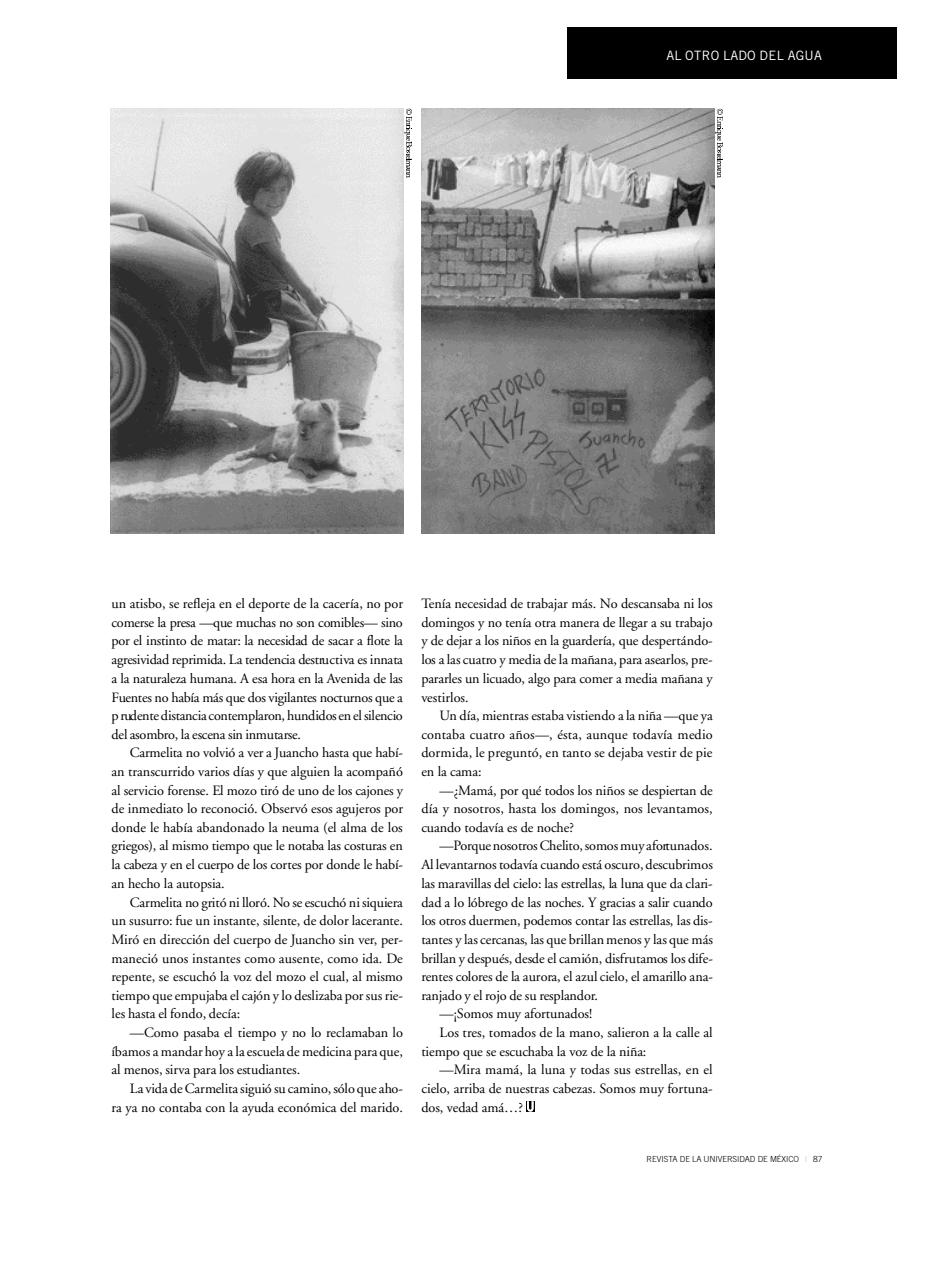
<style>
.page{position:relative;width:936px;height:1276px;background:#fff}
.page>*{position:absolute;margin:0;border:0;box-sizing:border-box;transform-origin:0 0}
.t1{font:14.25px/18.6px "Adobe Garamond";color:#000;text-align:justify}
.t2{font:12.9px "Trade Gothic";letter-spacing:.015em;color:#fff}
.t3{font:300 8.4px "Trade Gothic";letter-spacing:-.01em;color:#000}
.s1{font-weight:400;color:#bfbfbf}
</style>
<div class="page">
<div style="left:567px;top:27px;width:329px;height:52px;background:#000"></div>
<img style="left:110px;top:108px;width:293px;height:426px">
<img style="left:421px;top:108px;width:293px;height:426px">
<svg style="left:404px;top:109px;width:8px;height:68px"></svg>
<svg style="left:715px;top:109px;width:7px;height:69px"></svg>
<svg style="left:526px;top:1101px;width:8px;height:10px"></svg>
<svg style="left:527px;top:1101px;width:6px;height:10px"></svg>
<p class="t2" style="left:666px;top:51px;width:157px">AL OTRO LADO DEL AGUA</p>
<p class="t1" style="left:112px;top:596px;width:293px">un atisbo, se refleja en el deporte de la cacería, no por comerse la presa —que muchas no son comibles— sino por el instinto de matar: la necesidad de sacar a flote la a g resividad reprimida. La tendencia destru c tiva es innata a la naturaleza humana. A esa hora en la Avenida de las Fuentes no había más que dos vigilantes nocturnos que a p rudente distancia contemplaron, hundidos enel silencio del asombro, la escena sin inmutarse.</p>
<p class="t1" style="left:112px;top:745px;width:293px;text-indent:18px">Carmelita no volvió a ver a Juancho hasta que habí&shy;an transcurrido varios días y que alguien la acompañó al servicio forense. El mozo tiró de uno de los cajones y de inmediato lo reconoció. Observó esos agujeros por donde le había abandonado la neuma (el alma de los griegos), al mismo tiempo que le notaba las costuras en la cabeza y en el cuerpo de los cortes por donde le habí&shy;an hecho la autopsia.</p>
<p class="t1" style="left:112px;top:894px;width:293px;text-indent:18px">Carmelita no gritó ni lloró. No se escuchó ni siquiera un susurro: fue un instante, silente, de dolor lacerante.<br>Miró en dirección del cuerpo de Juancho sin ve r, per&shy;maneció unos instantes como ausente, como ida. De repente, se escuchó la voz del mozo el cual, al mismo tiempo que empujaba el cajón y lo deslizaba por sus rie&shy;les hasta el fondo, decía:</p>
<p class="t1" style="left:112px;top:1024px;width:293px;text-indent:18px">—Como pasaba el tiempo y no lo reclamaban lo íbamos a mandar hoy a la escuela de medicina para que, al menos, sirva para los estudiantes.</p>
<p class="t1" style="left:112px;top:1080px;width:293px;text-align:right">La vida de Carmelita siguió su camino, sólo que aho-<br>ra ya no contaba con la ayuda económica del marido.</p>
<p class="t1" style="left:421px;top:596px;width:293px">Tenía necesidad de trabajar más. No descansaba ni los domingos y no tenía otra manera de llegar a su trabajo y de dejar a los niños en la guardería, que despertándo&shy;los a las cuatro y media de la mañana, para asearlos, pre&shy;pararles un licuado, algo para comer a media mañana y vestirlos.</p>
<p class="t1" style="left:421px;top:707px;width:293px;text-indent:18px">Un día, mientras estaba vistiendo a la niña —que ya contaba cuatro años—, ésta, aunque todavía medio dormida, le preguntó, en tanto se dejaba vestir de pie en la cama:</p>
<p class="t1" style="left:421px;top:782px;width:293px;text-indent:18px">—¿Mamá, por qué todos los niños se despiertan de día y nosotros, hasta los domingos, nos levantamos, cuando todavía es de noche?</p>
<p class="t1" style="left:439px;top:838px;width:274px">— Po rquenosotrosChelito, somosmuy afortu n a d o s.</p>
<p class="t1" style="left:421px;top:857px;width:293px">Al levantarnos todavía cuando está oscuro, descubrimos</p>
<p class="t1" style="left:421px;top:875px;width:293px">las maravillas del cielo: las estrellas, la luna que da clari-</p>
<p class="t1" style="left:421px;top:894px;width:293px">dad a lo lóbrego de las noches. Y gracias a salir cuando</p>
<p class="t1" style="left:421px;top:912px;width:293px">los otros duermen, podemos contar las estrellas, las dis-</p>
<p class="t1" style="left:421px;top:931px;width:293px">tantes y las cercanas, las que brillanmenos y las que más</p>
<p class="t1" style="left:421px;top:950px;width:293px">brillan y después, desde el camión, disfrutamos los dife-</p>
<p class="t1" style="left:421px;top:968px;width:293px">rentes colores de la aurora, el azul cielo, el amarillo ana-</p>
<p class="t1" style="left:421px;top:987px;width:178px">ranjado y el rojo de su re sp la n d o r.</p>
<p class="t1" style="left:439px;top:1006px;width:154px">—¡Somos muy afortunados!</p>
<p class="t1" style="left:439px;top:1024px;width:274px">Los tres, tomados de la mano, salieron a la calle al</p>
<p class="t1" style="left:421px;top:1043px;width:227px">tiempo que se escuchaba la voz de la niña:</p>
<p class="t1" style="left:439px;top:1062px;width:274px">—Mira mamá, la luna y todas sus estrellas, en el</p>
<p class="t1" style="left:421px;top:1080px;width:293px">cielo, arriba de nuestras cabezas. Somos muy fortuna-</p>
<p class="t1" style="left:421px;top:1099px;width:103px">dos, vedad amá…?</p>
<p class="t3" style="left:646px;top:1155px;width:177px">REVISTA DE LA UNIVERSIDAD DE MÉXICO <span class="s1">|</span> 87</p>
</div>
